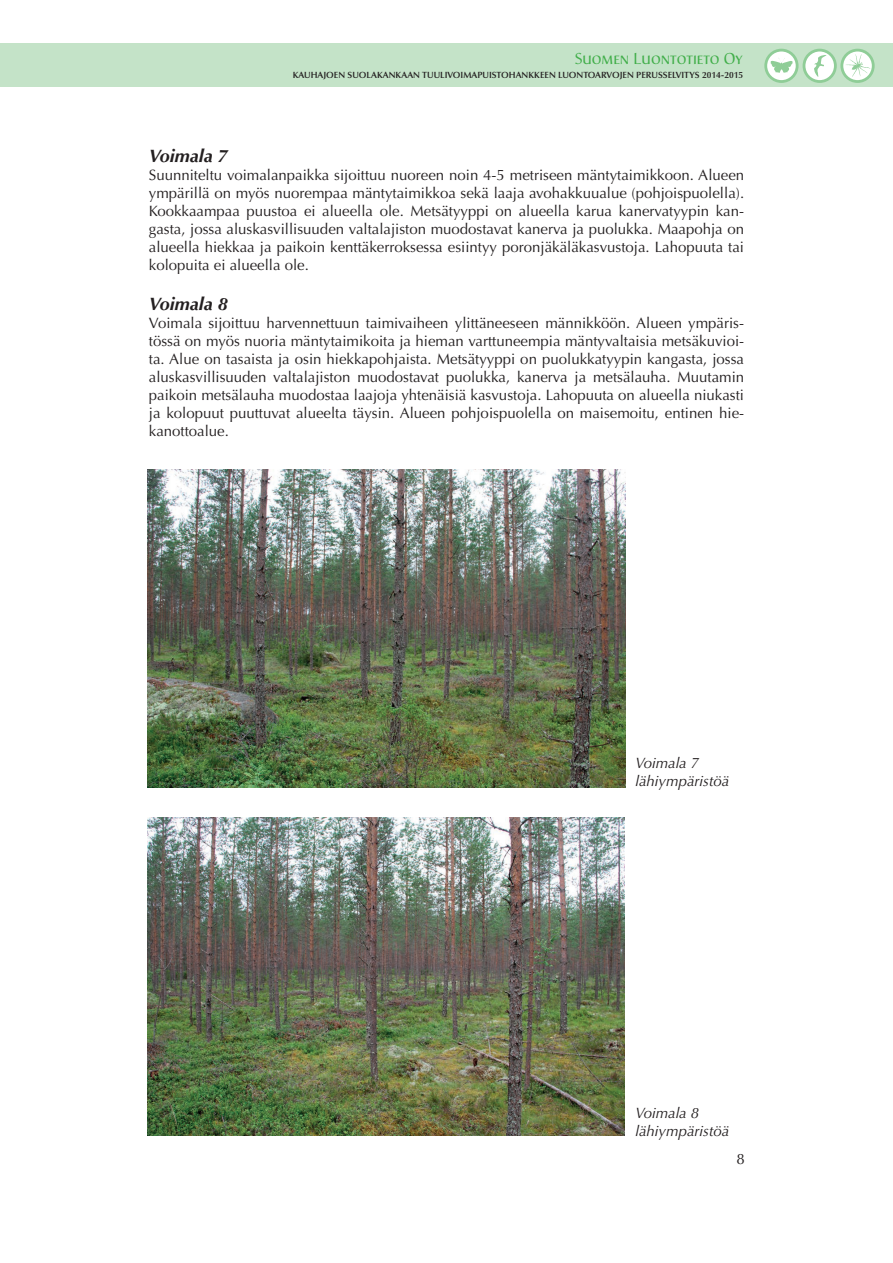
<style>
.page{position:relative;width:893px;height:1263px;background:#fff}
.page>*{position:absolute;margin:0;border:0;box-sizing:border-box;transform-origin:0 0}
.t1{font:italic 700 18px "Optima";color:#231f20}
.t2{font:15.6px "Christiana Regular SC";color:#40ae49}
.t3{font:15px/18px "Optima";color:#231f20;text-align:justify}
.t4{font:italic 15px/18px "Optima";color:#231f20}
.t5{font:600 9px "Optima";color:#231f20}
</style>
<div class="page">
<div style="left:0;top:43px;width:893px;height:44px;background:#c4e3c8"></div>
<svg style="left:766px;top:50px;width:31px;height:32px"></svg>
<div style="left:764px;top:49px;width:34px;height:34px;border:3px solid #8fcd97;border-radius:50%"></div>
<svg style="left:771px;top:58px;width:22px;height:15px"></svg>
<svg style="left:842px;top:50px;width:31px;height:32px"></svg>
<div style="left:840px;top:49px;width:35px;height:34px;border:3px solid #8fcd97;border-radius:50%"></div>
<svg style="left:845px;top:54px;width:25px;height:23px"></svg>
<svg style="left:804px;top:50px;width:31px;height:32px"></svg>
<div style="left:803px;top:49px;width:34px;height:34px;border:3px solid #8fcd97;border-radius:50%"></div>
<svg style="left:814px;top:55px;width:12px;height:22px"></svg>
<img style="left:148px;top:469px;width:477px;height:318px">
<img style="left:148px;top:818px;width:476px;height:317px">
<p class="t2" style="left:575px;top:49px;width:170px">Suomen Luontotieto Oy</p>
<p class="t5" style="left:293px;top:69px;width:452px">KAUHAJOEN SUOLAKANKAAN TUULIVOIMAPUISTOHANKKEEN LUONTOARVOJEN PERUSS ELVITYS 2014-2015</p>
<p class="t1" style="left:149px;top:145px;width:80px">Voimala 7</p>
<p class="t3" style="left:149px;top:166px;width:597px">Suunniteltu voimalanpaikka sijoittuu nuoreen noin 4-5 metriseen mäntytaimikkoon. Alueen ympärillä on myös nuorempaa mäntytaimikkoa sekä laaja avohakkuualue (pohjoispuolella).<br>Kookkaampaa puustoa ei alueella ole. Metsätyyppi on alueella karua kanervatyypin kan&shy;gasta, jossa aluskasvillisuuden valtalajiston muodostavat kanerva ja puolukka. Maapohja on alueella hiekkaa ja paikoin kenttäkerroksessa esiintyy poronjäkäläkasvustoja. Lahopuuta tai kolopuita ei alueella ole.</p>
<p class="t1" style="left:149px;top:293px;width:80px">Voimala 8</p>
<p class="t3" style="left:149px;top:314px;width:597px">Voimala sijoittuu harvennettuun taimivaiheen ylittäneeseen männikköön. Alueen ympäris&shy;tössä on myös nuoria mäntytaimikoita ja hieman varttuneempia mäntyvaltaisia metsäkuvioi&shy;ta. Alue on tasaista ja osin hiekkapohjaista. Metsätyyppi on puolukkatyypin kangasta, jossa aluskasvillisuuden valtalajiston muodostavat puolukka, kanerva ja metsälauha. Muutamin paikoin metsälauha muodostaa laajoja yhtenäisiä kasvustoja. Lahopuuta on alueella niukasti ja kolopuut puuttuvat alueelta täysin. Alueen pohjoispuolella on maisemoitu, entinen hie&shy;kanottoalue.</p>
<p class="t4" style="left:635px;top:754px;width:95px">Voimala 7 lähiympäristöä</p>
<p class="t4" style="left:635px;top:1104px;width:95px">Voimala 8 lähiympäristöä</p>
<p class="t3" style="left:736px;top:1150px;width:10px">8</p>
</div>
